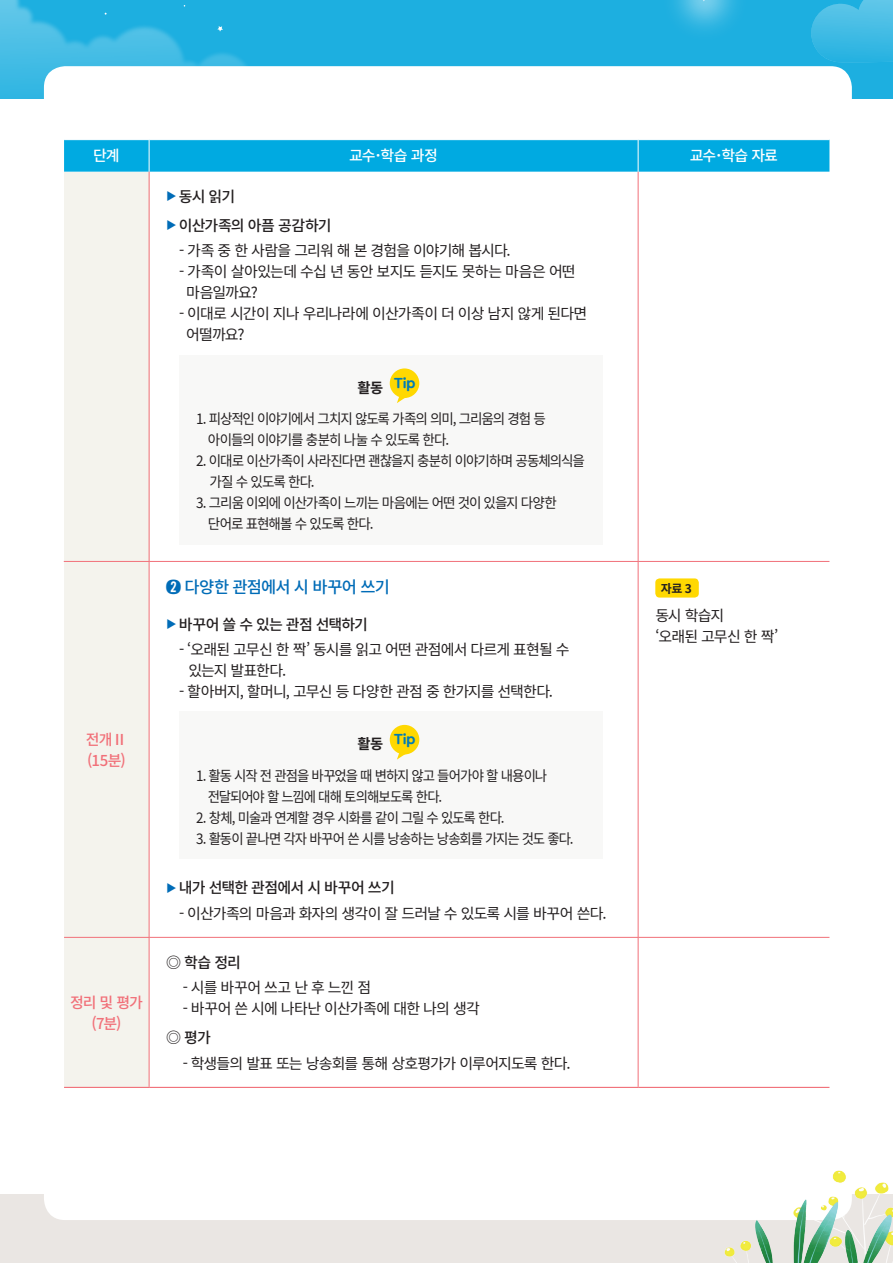
<style>
.page{position:relative;width:893px;height:1263px;background:#fff}
.page>*{position:absolute;margin:0;border:0;box-sizing:border-box;transform-origin:0 0}
.t1{font:500 16.5px "Noto Sans CJ Kkr";letter-spacing:-.04em;color:#006cb7}
.t2{font:15px/21px "Noto Sans CJ Kkr";letter-spacing:-.055em;color:#231f20}
.t3{font:500 15px/29.5px "Noto Sans CJ Kkr";letter-spacing:-.05em;color:#231f20}
.t4{font:500 15px/21px "Noto Sans CJ Kkr";letter-spacing:-.055em;color:#f17079}
.t5{font:500 15px "Noto Sans CJ Kkr";letter-spacing:-.055em;color:#fff}
.t6{font:14.25px/21px "Noto Sans CJ Kkr";letter-spacing:-.075em;color:#231f20;scale:.95 1}
.t7{font:14.25px/21px "Noto Sans CJ Kkr";letter-spacing:-.075em;color:#231f20;scale:.94 1}
.t8{font:700 13.8px "Binggrae";letter-spacing:-.03em;color:#007cb6}
.t9{font:700 12px "Noto Sans CJ Kkr";color:#231f20}
.s1{font-size:10.5px;color:#006cb7}
.s2{font-family:"Noto Sans CJ Kkr";font-size:14.25px;color:#231f20}
.s3{font-family:"Typo S Si Gothic 150";font-weight:400}
</style>
<div class="page">
<div style="left:0;top:0;width:893px;height:99px;background:#1dafe0"></div>
<img style="left:0;top:0;width:246px;height:99px">
<svg style="left:811px;top:18px;width:82px;height:44px"></svg>
<img style="left:815px;top:0;width:78px;height:18px">
<img style="left:208px;top:0;width:38px;height:6px">
<svg style="left:217px;top:26px;width:6px;height:6px"></svg>
<img style="left:674px;top:0;width:62px;height:31px">
<div style="left:0;top:1194px;width:893px;height:69px;background:#eae6e3"></div>
<div style="left:44px;top:66px;width:808px;height:269px;background:#fff;border-radius:21px"></div>
<div style="left:44px;top:1044px;width:808px;height:176px;background:#fff;border-radius:21px"></div>
<img style="left:724px;top:1170px;width:169px;height:93px">
<div style="left:64px;top:140px;width:765px;height:32px;background:#00aae1"></div>
<div style="left:64px;top:172px;width:85px;height:389px;background:#f4f3ed"></div>
<div style="left:64px;top:562px;width:85px;height:525px;background:#f4f3ed"></div>
<hr style="left:638px;top:172px;width:1px;height:389px;background:#f17079">
<hr style="left:149px;top:140px;width:1px;height:32px;background:#fff">
<hr style="left:638px;top:140px;width:1px;height:32px;background:#fff">
<hr style="left:149px;top:172px;width:1px;height:389px;background:#f17079">
<hr style="left:149px;top:561px;width:489px;height:1px;background:#f17079">
<hr style="left:638px;top:561px;width:191px;height:1px;background:#f17079">
<hr style="left:149px;top:937px;width:489px;height:1px;background:#f17079">
<hr style="left:638px;top:937px;width:191px;height:1px;background:#f17079">
<hr style="left:64px;top:561px;width:85px;height:1px;background:#f17079">
<hr style="left:64px;top:937px;width:85px;height:1px;background:#f17079">
<hr style="left:149px;top:562px;width:1px;height:375px;background:#f17079">
<hr style="left:638px;top:562px;width:1px;height:375px;background:#f17079">
<hr style="left:149px;top:937px;width:1px;height:150px;background:#f17079">
<hr style="left:638px;top:937px;width:1px;height:150px;background:#f17079">
<hr style="left:64px;top:1087px;width:85px;height:1px;background:#f17079">
<hr style="left:149px;top:1087px;width:489px;height:1px;background:#f17079">
<hr style="left:638px;top:1087px;width:191px;height:1px;background:#f17079">
<div style="left:179px;top:355px;width:423px;height:189px;background:#f8f8f7"></div>
<div style="left:390px;top:368px;width:29px;height:30px;background:#ffd801;border-radius:50%"></div>
<svg style="left:396px;top:395px;width:13px;height:8px"></svg>
<div style="left:179px;top:711px;width:423px;height:148px;background:#f8f8f7"></div>
<div style="left:390px;top:725px;width:29px;height:29px;background:#ffd801;border-radius:50%"></div>
<svg style="left:396px;top:751px;width:13px;height:9px"></svg>
<div style="left:655px;top:578px;width:44px;height:20px;background:#ffd801;border-radius:4px"></div>
<p class="t5" style="left:93px;top:147px;width:28px">단계</p>
<p class="t5" style="left:349px;top:147px;width:90px">교수･학습 과정</p>
<p class="t5" style="left:690px;top:147px;width:90px">교수･학습 자료</p>
<p class="t3" style="left:166px;top:182px;width:167px"><span class="s1">▶</span> 동시 읽기<br><span class="s1">▶</span> 이산가족의 아픔 공감하기</p>
<p class="t2" style="left:179px;top:241px;width:333px">- 가족 중 한 사람을 그리워 해 본 경험을 이야기해 봅시다.</p>
<p class="t2" style="left:186px;top:262px;width:391px;text-indent:-7px">- 가족이 살아있는데 수십 년 동안 보지도 듣지도 못하는 마음은 어떤 마음일까요?</p>
<p class="t2" style="left:186px;top:304px;width:403px;text-indent:-7px">- 이대로 시간이 지나 우리나라에 이산가족이 더 이상 남지 않게 된다면 어떨까요?</p>
<p class="t8" style="left:358px;top:374px;width:60px"><span class="s2">활동</span> Tip</p>
<p class="t6" style="left:208px;top:409px;width:357px;text-indent:-12px">1. 피상적인 이야기에서 그치지 않도록 가족의 의미, 그리움의 경험 등 아이들의 이야기를 충분히 나눌 수 있도록 한다.</p>
<p class="t6" style="left:209px;top:451px;width:397px;text-indent:-13px">2. 이대로 이산가족이 사라진다면 괜찮을지 충분히 이야기하며 공동체의식을 가질 수 있도록 한다.</p>
<p class="t6" style="left:208px;top:493px;width:369px;text-indent:-12px">3. 그리움 이외에 이산가족이 느끼는 마음에는 어떤 것이 있을지 다양한 단어로 표현해볼 수 있도록 한다.</p>
<p class="t4" style="left:86px;top:729px;width:43px">전개Ⅱ (15분)</p>
<p class="t4" style="left:70px;top:992px;width:74px;text-align:center">정리 및 평가 (7분)</p>
<p class="t1" style="left:166px;top:578px;width:225px"><span class="s3">➋</span> 다양한 관점에서 시 바꾸어 쓰기</p>
<p class="t3" style="left:166px;top:610px;width:203px"><span class="s1">▶</span> 바꾸어 쓸 수 있는 관점 선택하기</p>
<p class="t2" style="left:188px;top:639px;width:383px;text-indent:-9px">- ‘오래된 고무신 한 짝’ 동시를 읽고 어떤 관점에서 다르게 표현될 수 있는지 발표한다.</p>
<p class="t2" style="left:179px;top:681px;width:376px">- 할아버지, 할머니, 고무신 등 다양한 관점 중 한가지를 선택한다.</p>
<p class="t8" style="left:358px;top:730px;width:60px"><span class="s2">활동</span> Tip</p>
<p class="t7" style="left:208px;top:765px;width:363px;text-indent:-12px">1. 활동 시작 전 관점을 바꾸었을 때 변하지 않고 들어가야 할 내용이나 전달되어야 할 느낌에 대해 토의해보도록 한다.</p>
<p class="t7" style="left:196px;top:807px;width:330px">2. 창체, 미술과 연계할 경우 시화를 같이 그릴 수 있도록 한다.</p>
<p class="t7" style="left:196px;top:828px;width:403px">3. 활동이 끝나면 각자 바꾸어 쓴 시를 낭송하는 낭송회를 가지는 것도 좋다.</p>
<p class="t3" style="left:166px;top:873px;width:230px"><span class="s1">▶</span> 내가 선택한 관점에서 시 바꾸어 쓰기</p>
<p class="t2" style="left:179px;top:903px;width:429px">- 이산가족의 마음과 화자의 생각이 잘 드러날 수 있도록 시를 바꾸어 쓴다.</p>
<p class="t3" style="left:166px;top:948px;width:76px">◎ 학습 정리</p>
<p class="t2" style="left:183px;top:977px;width:190px">- 시를 바꾸어 쓰고 난 후 느낀 점</p>
<p class="t2" style="left:183px;top:998px;width:299px">- 바꾸어 쓴 시에 나타난 이산가족에 대한 나의 생각</p>
<p class="t3" style="left:166px;top:1023px;width:46px">◎ 평가</p>
<p class="t2" style="left:183px;top:1053px;width:390px">- 학생들의 발표 또는 낭송회를 통해 상호평가가 이루어지도록 한다.</p>
<p class="t9" style="left:661px;top:581px;width:33px">자료 3</p>
<p class="t2" style="left:655px;top:605px;width:124px">동시 학습지<br>‘오래된 고무신 한 짝’</p>
</div>
